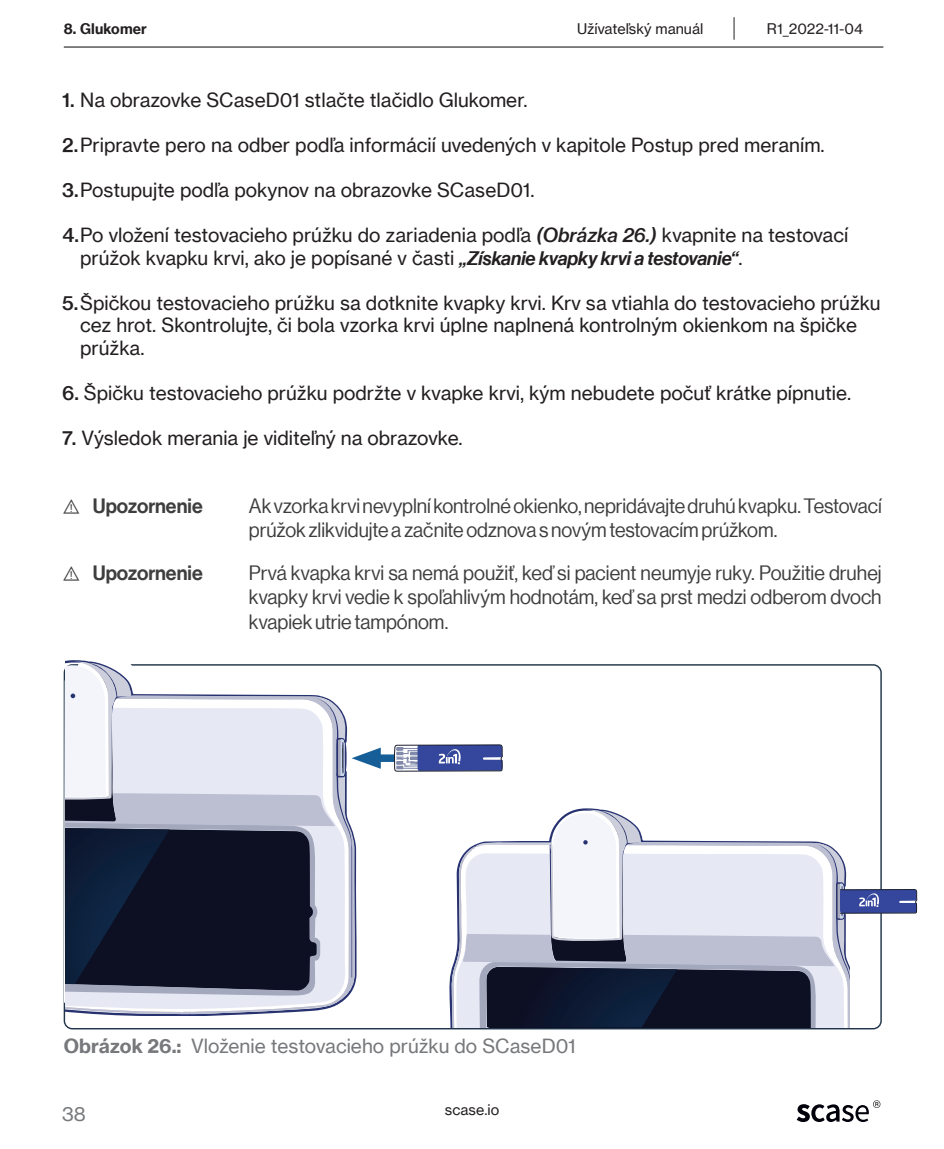
<style>
.page{position:relative;width:944px;height:1149px;background:#fff}
.page>*{position:absolute;margin:0;border:0;box-sizing:border-box;transform-origin:0 0}
.t1{font:20.25px/24.3px "N Haas Grotesk DS Pro 55 Rg";color:#3e3e3f}
.t2{font:20.25px "N Haas Grotesk DS Pro 65 Md";color:#3e3e3f}
.t3{font:19.12px/22.5px "N Haas Grotesk TX Pro 55 Rg";color:#231f20}
.t4{font:19.12px "N Haas Grotesk TX Pro 55 Rg";color:#76787b}
.t5{font:14.4px "N Haas Grotesk TX Pro 55 Rg";color:#231f20}
.t6{font:14.4px "N Haas Grotesk TX Pro 75 Bd";letter-spacing:.01em;color:#231f20}
.s1{font-family:"N Haas Grotesk TX Pro 65 Md"}
.s2{font-family:"N Haas Grotesk TX Pro 66 Md It"}
.s3{font-family:"N Haas Grotesk DS Pro 66 Md It"}
.s4{font-family:"N Haas Grotesk TX Pro 75 Bd"}
</style>
<div class="page">
<img style="left:797px;top:1104px;width:43px;height:17px">
<img style="left:842px;top:1105px;width:27px;height:16px">
<svg style="left:873px;top:1100px;width:7px;height:7px"></svg>
<svg style="left:734px;top:17px;width:1px;height:23px"></svg>
<hr style="left:64px;top:46px;width:819px;height:2px;background:#231f20">
<svg style="left:65px;top:990px;width:288px;height:23px;fill:#e6e8f4"></svg>
<svg style="left:65px;top:990px;width:256px;height:5px"></svg>
<div style="left:369px;top:754px;width:31px;height:7px;background:#165e98"></div>
<svg style="left:65px;top:661px;width:316px;height:329px"></svg>
<svg style="left:392px;top:744px;width:111px;height:27px;background:#606da8"></svg>
<svg style="left:452px;top:809px;width:465px;height:217px"></svg>
<p class="t6" style="left:64px;top:19px;width:85px">8. Glukomer</p>
<p class="t5" style="left:577px;top:20px;width:128px">Užívateľský manuál</p>
<p class="t5" style="left:767px;top:20px;width:98px">R1_2022-11-04</p>
<p class="t3" style="left:62px;top:89px;width:467px"><span class="s1">1.</span> Na obrazovke SCaseD01 stlačte tlačidlo Glukomer.</p>
<p class="t3" style="left:62px;top:134px;width:764px"><span class="s1">2.</span> Pripravte pero na odber podľa informácií uvedených v kapitole Postup pred meraním.</p>
<p class="t3" style="left:62px;top:179px;width:474px"><span class="s1">3.</span> Postupujte podľa pokynov na obrazovke SCaseD01.</p>
<p class="t3" style="left:80px;top:224px;width:770px;text-indent:-18px"><span class="s1">4.</span> Po vložení testovacieho prúžku do zariadenia podľa <span class="s2">(Obrázka 26.)</span> kvapnite na testovací prúžok kvapku krvi, ako je popísané v časti <span class="s3">„Získanie kvapky krvi a testovanie“</span>.</p>
<p class="t3" style="left:80px;top:291px;width:802px;text-indent:-18px"><span class="s1">5.</span> Špičkou testovacieho prúžku sa dotknite kvapky krvi. Krv sa vtiahla do testovacieho prúžku cez hrot. Skontrolujte, či bola vzorka krvi úplne naplnená kontrolným okienkom na špičke prúžka.</p>
<p class="t3" style="left:62px;top:381px;width:790px"><span class="s1">6.</span> Špičku testovacieho prúžku podržte v kvapke krvi, kým nebudete počuť krátke pípnutie.</p>
<p class="t3" style="left:62px;top:426px;width:402px"><span class="s1">7.</span> Výsledok merania je viditeľný na obrazovke.</p>
<p class="t2" style="left:62px;top:493px;width:142px">⚠ Upozornenie</p>
<p class="t1" style="left:249px;top:493px;width:634px">Ak vzorka krvi nevyplní kontrolné okienko, nepridávajte druhú kvapku. Testovací prúžok zlikvidujte a začnite odznova s novým testovacím prúžkom.</p>
<p class="t2" style="left:62px;top:561px;width:142px">⚠ Upozornenie</p>
<p class="t1" style="left:249px;top:561px;width:634px;text-align:justify">Prvá kvapka krvi sa nemá použiť, keď si pacient neumyje ruky. Použitie druhej kvapk y krvi vedie k spoľahlivým hodnotám, keď sa prst medzi odberom dvoch kvapiek utrie tampónom.</p>
<p class="t4" style="left:64px;top:1033px;width:513px"><span class="s4">Obrázok 26.:</span> Vloženie testovacieho prúžku do SCaseD01</p>
<p class="t4" style="left:62px;top:1101px;width:25px">38</p>
<p class="t5" style="left:445px;top:1100px;width:56px">scase.io</p>
</div>
